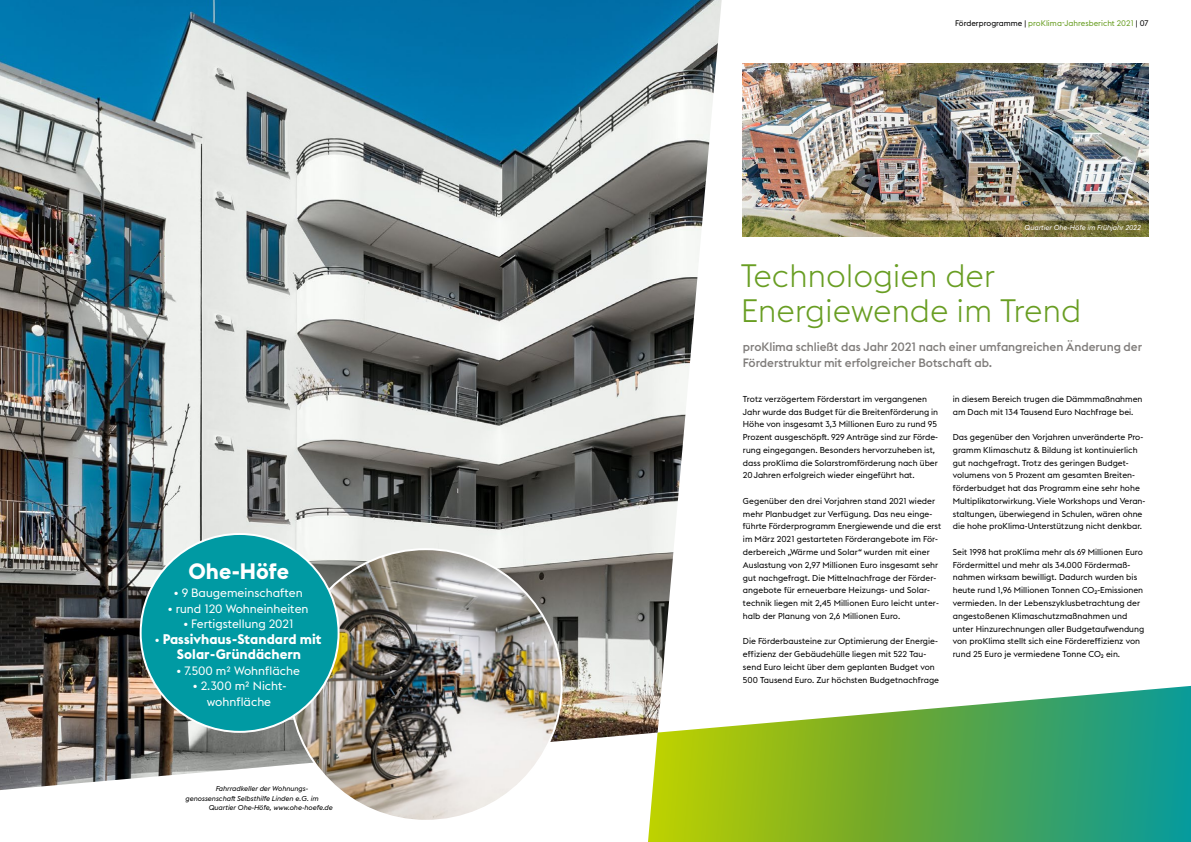
<style>
.page{position:relative;width:1191px;height:842px;background:#fff}
.page>*{position:absolute;margin:0;border:0;box-sizing:border-box;transform-origin:0 0}
.t1{font:300 32px/35.1px "Euclid Enercity";letter-spacing:-.005em;color:#699e23}
.t2{font:700 22px "Euclid Enercity";color:#fff}
.t3{font:700 13.8px/15.5px "Euclid Enercity";color:#fff;text-align:center}
.t4{font:500 12px/15.9px "Euclid Enercity";letter-spacing:-.005em;color:#7f7c7a}
.t5{font:12px/15.5px "Euclid Enercity";color:#fff;text-align:center}
.t6{font:8.5px/12.8px "Euclid Enercity";color:#000}
.t7{font:8px "Euclid Enercity";color:#699e23}
.t8{font:italic 7px "Euclid Enercity";color:#000}
.t9{font:italic 7px "Euclid Enercity";color:#fff}
.s1{font-weight:400;font-size:12px}
.s2{color:#000}
</style>
<div class="page">
<svg style="left:648px;top:686px;width:543px;height:156px"></svg>
<img style="left:743px;top:64px;width:405px;height:172px">
<img style="left:0;top:0;width:721px;height:790px">
<img style="left:290px;top:549px;width:272px;height:272px;border-radius:136px">
<div style="left:141px;top:534px;width:197px;height:198px;background:#009aa3;border-radius:50%"></div>
<div style="left:1018px;top:217px;width:130px;height:21px;background:#703827;opacity:.75"></div>
<h2 class="t2" style="left:188px;top:559px;width:102px">Ohe-Höfe</h2>
<h3 class="t5" style="left:174px;top:585px;width:130px">• 9 Baugemeinschaften</h3>
<h3 class="t5" style="left:168px;top:601px;width:142px">• rund 120 Wohneinheiten</h3>
<h3 class="t5" style="left:183px;top:616px;width:112px">• Fertigstellung 2021</h3>
<h3 class="t3" style="left:155px;top:631px;width:168px"><span class="s1">•</span> Passivhaus-Standard mit<br>Solar-Gründächern</h3>
<h3 class="t5" style="left:177px;top:663px;width:125px">• 7.500 m2 Wohnfläche</h3>
<h3 class="t5" style="left:193px;top:678px;width:95px">• 2.300 m2 Nicht&shy;wohnfläche</h3>
<p class="t8" style="left:215px;top:784px;width:94px">Fahrradkeller der Wohnungs-</p>
<p class="t8" style="left:185px;top:794px;width:134px">genossenschaft Selbsthilfe Linden e.G. im</p>
<p class="t8" style="left:208px;top:803px;width:126px">Quartier Ohe-Höfe, www.ohe-hoefe.de</p>
<p class="t7" style="left:955px;top:18px;width:195px"><span class="s2">Förderprogramme |</span> proKlima-Jahresbericht 2021 <span class="s2">| 07</span></p>
<p class="t9" style="left:1024px;top:223px;width:118px">Quartier Ohe-Höfe im Frühjahr 2022</p>
<h1 class="t1" style="left:741px;top:258px;width:342px">Technologien der<br>Energiewende im Trend</h1>
<h3 class="t4" style="left:743px;top:339px;width:401px">proKlima schließt das Jahr 2021 nach einer umfangreichen Änderung der<br>Förderstruktur mit erfolgreicher Botschaft ab.</h3>
<p class="t6" style="left:743px;top:392px;width:197px">Trotz verzögertem Förderstart im vergangenen Jahr wurde das Budget für die Breitenförderung in Höhe von insgesamt 3,3 Millionen Euro zu rund 95<br>Prozent ausgeschöpft. 929 Anträge sind zur Förde&shy;rung eingegangen. Besonders hervorzuheben ist, dass proKlima die Solarstromförderung nach über 20 Jahren erfolgreich wieder eingeführt hat.</p>
<p class="t6" style="left:743px;top:495px;width:200px">Gegenüber den drei Vorjahren stand 2021 wieder mehr Planbudget zur Verfügung. Das neu einge&shy;führte Förderprogramm Energiewende und die erst im März 2021 gestarteten Förderangebote im För&shy;derbereich „Wärme und Solar“ wurden mit einer Auslastung von 2,97 Millionen Euro insgesamt sehr gut nachgefragt. Die Mittelnachfrage der Förder&shy;angebote für erneuerbare Heizungs- und Solar&shy;technik liegen mit 2,45 Millionen Euro leicht unter&shy;halb der Planung von 2,6 Millionen Euro.</p>
<p class="t6" style="left:743px;top:635px;width:198px">Die Förderbausteine zur Optimierung der Energie&shy;effizienz der Gebäudehülle liegen mit 522 Tau&shy;send Euro leicht über dem geplanten Budget von 500 Tausend Euro. Zur höchsten Budgetnachfrage</p>
<p class="t6" style="left:952px;top:392px;width:191px">in diesem Bereich trugen die Dämmmaßnahmen am Dach mit 134 Tausend Euro Nachfrage bei.</p>
<p class="t6" style="left:952px;top:431px;width:194px">Das gegenüber den Vorjahren unveränderte Pro&shy;gramm Klimaschutz &amp; Bildung ist kontinuierlich gut nachgefragt. Trotz des geringen Budget&shy;volumens von 5 Prozent am gesamten Breiten&shy;förderbudget hat das Programm eine sehr hohe Multiplikatorwirkung. Viele Workshops und Veran&shy;staltungen, überwiegend in Schulen, wären ohne die hohe proKlima-Unterstützung nicht denkbar.</p>
<p class="t6" style="left:952px;top:546px;width:193px">Seit 1998 hat proKlima mehr als 69 Millionen Euro Fördermittel und mehr als 34.000 Fördermaß&shy;nahmen wirksam bewilligt. Dadurch wurden bis heute rund 1,96 Millionen Tonnen CO2-Emissionen vermieden. In der Lebenszyklusbetrachtung der angestoßenen Klimaschutzmaßnahmen und unter Hinzurechnungen aller Budgetaufwendung von proKlima stellt sich eine Fördereffizienz von rund 25 Euro je vermiedene Tonne CO2 ein.</p>
</div>
